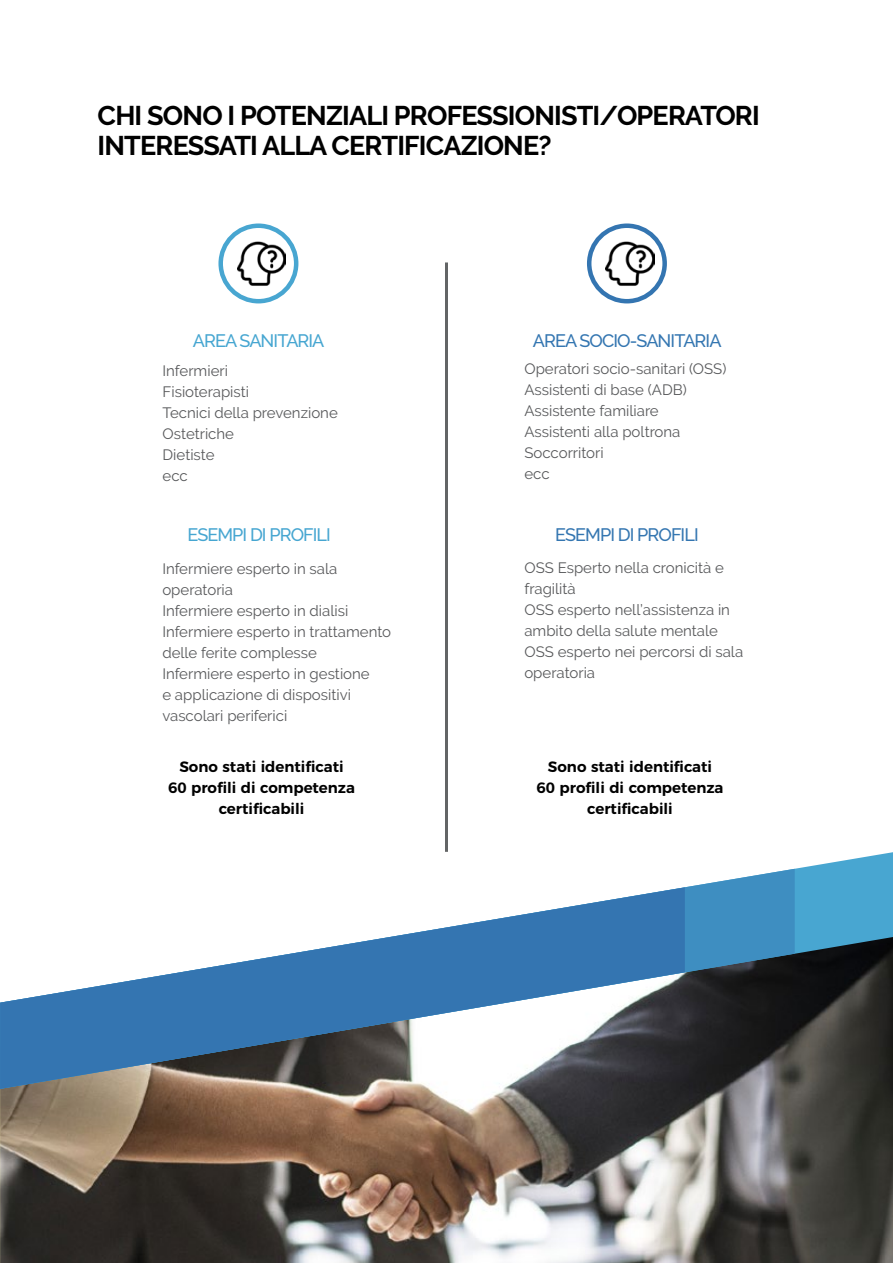
<style>
.page{position:relative;width:893px;height:1263px;background:#fff}
.page>*{position:absolute;margin:0;border:0;box-sizing:border-box;transform-origin:0 0}
.t1{font:700 27px/30px "Raleway";letter-spacing:-.03em;color:#000}
.t2{font:500 18px "Raleway";letter-spacing:-.05em;color:#3476b1}
.t3{font:500 18px "Raleway";letter-spacing:-.05em;color:#46a6d1}
.t4{font:15px/21px "Raleway";color:#58595b}
.t5{font:600 15px/21px "Montserrat";color:#000;text-align:center}
</style>
<div class="page">
<img style="left:0;top:1089px;width:893px;height:174px">
<svg style="left:794px;top:852px;width:99px;height:237px;background:#3d5f6d"></svg>
<svg style="left:685px;top:869px;width:110px;height:220px;background:#38576c"></svg>
<svg style="left:0;top:887px;width:685px;height:202px"></svg>
<hr style="left:445px;top:262px;width:3px;height:590px;background:#585a5b">
<img style="left:237px;top:239px;width:49px;height:49px">
<img style="left:606px;top:239px;width:48px;height:49px">
<div style="left:218px;top:223px;width:80px;height:80px;border:4px solid #48a6d1;border-radius:50%"></div>
<div style="left:587px;top:223px;width:80px;height:80px;border:4px solid #3475b1;border-radius:50%"></div>
<h1 class="t1" style="left:98px;top:101px;width:664px">CHI SONO I POTENZIALI PROFESSIONISTI/OPERATORI<br>INTERESSATI ALLA CERTIFICAZIONE?</h1>
<p class="t3" style="left:193px;top:330px;width:133px">AREA SANITARIA</p>
<p class="t4" style="left:163px;top:360px;width:177px">Infermieri<br>Fisioterapisti<br>Tecnici della prevenzione<br>Ostetriche<br>Dietiste<br>ecc</p>
<p class="t3" style="left:187px;top:524px;width:145px">ESEMPI DI PROFILI</p>
<p class="t4" style="left:162px;top:558px;width:230px">Infermiere esperto in sala operatoria<br>Infermiere esperto in dialisi<br>Infermiere esperto in trattamento delle ferite complesse<br>Infermiere esperto in gestione<br>e applicazione di dispositivi vascolari periferici</p>
<p class="t2" style="left:533px;top:330px;width:190px">AREA SOCIO-SANITARIA</p>
<p class="t4" style="left:524px;top:358px;width:204px">Operatori socio-sanitari (OSS)<br>Assistenti di base (ADB)<br>Assistente familiare<br>Assistenti alla poltrona<br>Soccorritori<br>ecc</p>
<p class="t2" style="left:555px;top:524px;width:145px">ESEMPI DI PROFILI</p>
<p class="t4" style="left:524px;top:557px;width:220px">OSS Esperto nella cronicità e fragilità<br>OSS esperto nell’assistenza in ambito della salute mentale<br>OSS esperto nei percorsi di sala operatoria</p>
<p class="t5" style="left:168px;top:755px;width:188px">Sono stati identificati<br>60 profili di competenza certificabili</p>
<p class="t5" style="left:537px;top:755px;width:188px">Sono stati identificati<br>60 profili di competenza certificabili</p>
</div>
